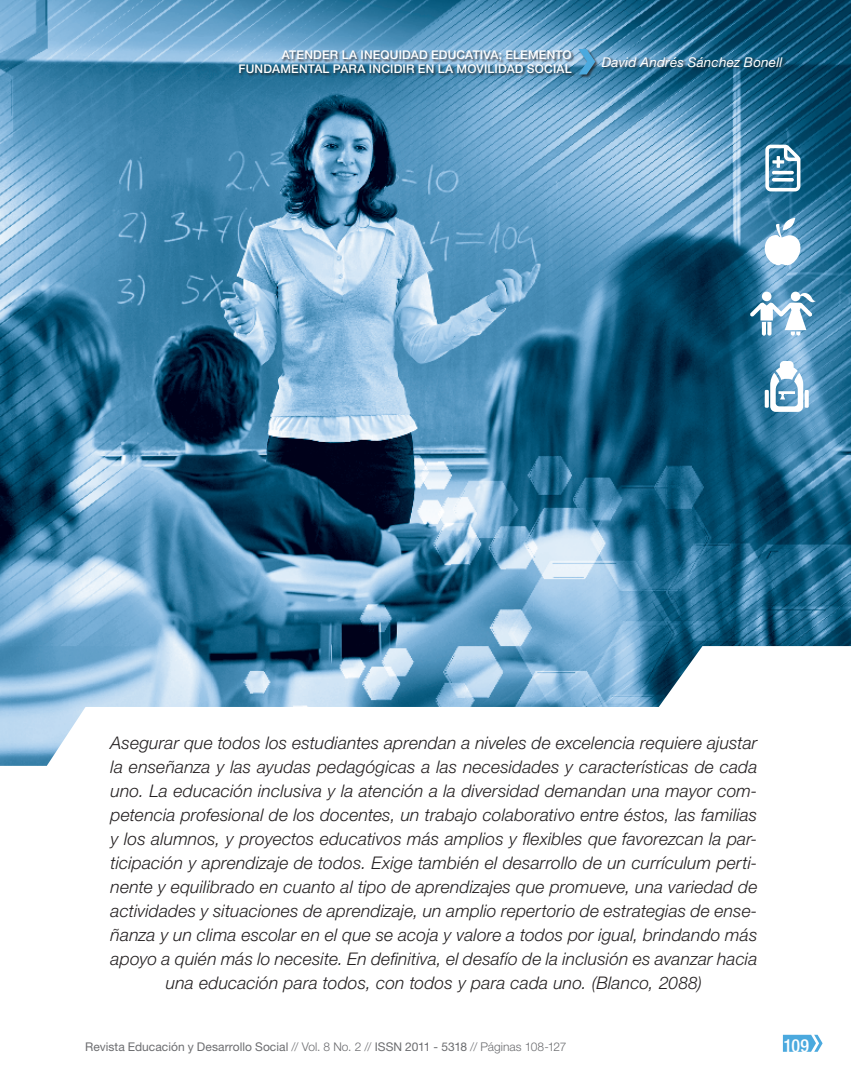
<style>
.page{position:relative;width:851px;height:1085px;background:#fff}
.page>*{position:absolute;margin:0;border:0;box-sizing:border-box;transform-origin:0 0}
.t1{font:500 condensed 18px "Helvetica Neue LT Std";color:#fff}
.texto_italica_destac{font:italic 300 17.4px/24px "Helvetica Neue LT Std";letter-spacing:.01em;color:#231f20;text-align:center}
.texto_nota_al_pie{font:italic 13.5px "Helvetica Neue LT Std";letter-spacing:.015em;color:#fff}
.texto_nota_al_pie-2{font:500 12px/13.5px "Helvetica Neue LT Std";letter-spacing:.015em;color:#fff;text-align:right}
.texto_nota_al_pie-3{font:12px "Helvetica Neue LT Std";letter-spacing:.005em;color:#6c6d70}
.s1{font-weight:300}
</style>
<div class="page">
<img style="left:0;top:0;width:850px;height:765px">
<svg style="left:764px;top:361px;width:44px;height:51px"></svg>
<svg style="left:762px;top:218px;width:41px;height:48px"></svg>
<svg style="left:749px;top:291px;width:66px;height:44px"></svg>
<svg style="left:765px;top:145px;width:35px;height:46px"></svg>
<hr style="left:771px;top:178px;width:22px;height:3px;background:#fff;border-radius:2px">
<hr style="left:771px;top:171px;width:22px;height:3px;background:#fff;border-radius:2px">
<svg style="left:782px;top:1034px;width:40px;height:17px"></svg>
<div style="left:239px;top:48px;width:546px;height:30px;background:#231f20;opacity:.75"></div>
<svg style="left:578px;top:49px;width:17px;height:25px"></svg>
<p class="texto_nota_al_pie-2" style="left:238px;top:48px;width:334px">ATENDER LA INEQUIDAD EDUCATIVA; ELEMENTO<br>FUNDAMENTAL PARA INCIDIR EN LA MOVILIDAD SOCIAL</p>
<p class="texto_nota_al_pie" style="left:601px;top:54px;width:182px">David Andrés Sánchez Bonell</p>
<p class="texto_italica_destac" style="left:111px;top:730px;width:648px">Asegurar que todos los estudiantes aprendan a niveles de excelencia requiere ajustar la enseñanza y las ayudas pedagógicas a las necesidades y características de cada uno. La educación inclusiva y la atención a la diversidad demandan una mayor com&shy;petencia profesional de los docentes, un trabajo colaborativo entre éstos, las familias y los alumnos, y proyectos educativos más amplios y flexibles que favorezcan la par&shy;ticipación y aprendizaje de todos. Exige también el desarrollo de un currículum perti&shy;nente y equilibrado en cuanto al tipo de aprendizajes que promueve, una variedad de actividades y situaciones de aprendizaje, un amplio repertorio de estrategias de ense&shy;ñanza y un clima escolar en el que se acoja y valore a todos por igual, brindando más apoyo a quién más lo necesite. En definitiva, el desafío de la inclusión es avanzar hacia una educación para todos, con todos y para cada uno. (Blanco, 2088)</p>
<p class="texto_nota_al_pie-3" style="left:85px;top:1039px;width:483px">Revista Educación y Desarrollo Social <span class="s1">// Vol. 8 No. 2 //</span> ISSN 2011 - 5318 <span class="s1">// Páginas 108-127</span></p>
<p class="t1" style="left:783px;top:1034px;width:27px">109</p>
</div>
